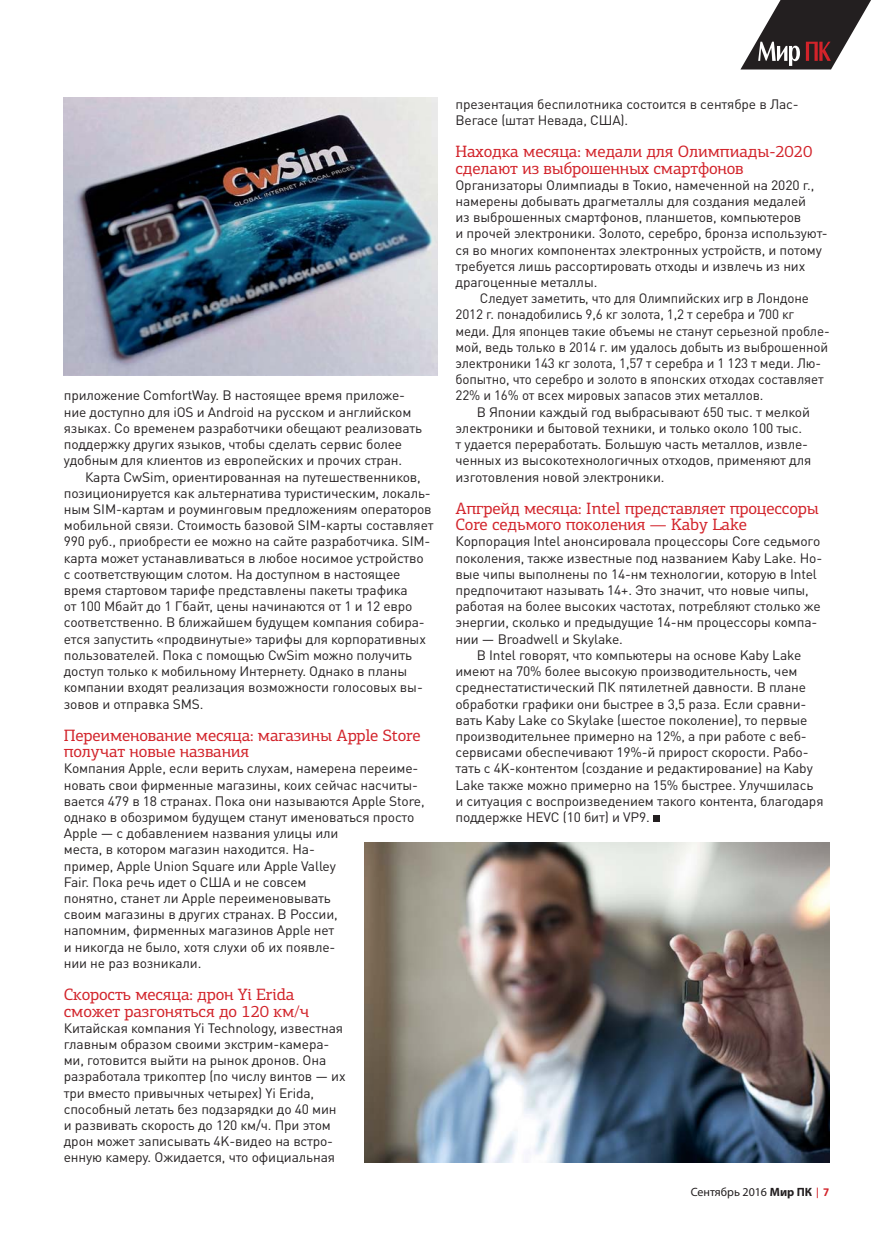
<style>
.page{position:relative;width:893px;height:1234px;background:#fff}
.page>*{position:absolute;margin:0;border:0;box-sizing:border-box;transform-origin:0 0}
.t1{font:16.5px/16.2px "PF Agora Slab Pro";letter-spacing:-.01em;color:#d2232a}
.t2{font:13.5px/16.2px "DIN Pro";letter-spacing:-.01em;color:#231f20}
.t3{font:12px "Myriad Pro";color:#231f20}
.s1{font-weight:700}
.s2{font-family:"Calibri";color:#d2232a}
.s3{font-family:"Calibri";font-weight:700;color:#d2232a}
</style>
<div class="page">
<svg style="left:653px;top:815px;width:6px;height:6px"></svg>
<img style="left:64px;top:98px;width:373px;height:277px">
<img style="left:364px;top:842px;width:465px;height:320px">
<svg style="left:740px;top:0;width:131px;height:69px"></svg>
<p class="t2" style="left:64px;top:389px;width:360px">приложение ComfortWay. В настоящее время приложе&shy;ние доступно для iOS и Android на русском и английском языках. Со временем разработчики обещают реализовать поддержку других языков, чтобы сделать сервис более удобным для клиентов из европейских и прочих стран.</p>
<p class="t2" style="left:64px;top:470px;width:371px;text-indent:21px">Карта CwSim, ориентированная на путешественников, позиционируется как альтернатива туристическим, локаль&shy;ным SIM-картам и роуминговым предложениям операторов мобильной связи. Стоимость базовой SIM-карты составляет 990 руб., приобрести ее можно на сайте разработчика. SIM&shy;карта может устанавливаться в любое носимое устройство с соответствующим слотом. На доступном в настоящее время стартовом тарифе представлены пакеты трафика<br>от 100 Мбайт до 1 Гбайт, цены начинаются от 1 и 12 евро соответственно. В ближайшем будущем компания собира&shy;ется запустить «продвинутые» тарифы для корпоративных пользователей. Пока с помощью CwSim можно получить доступ только к мобильному Интернету. Однако в планы компании входят реализация возможности голосовых вы&shy;зовов и отправка SMS.</p>
<p class="t1" style="left:64px;top:728px;width:358px">Переименование месяца: магазины Apple Store получат новые названия</p>
<p class="t2" style="left:64px;top:761px;width:362px">Компания Apple, если верить слухам, намерена переиме&shy;новать свои фирменные магазины, коих сейчас насчиты&shy;вается 479 в 18 странах. Пока они называются Apple Store, однако в обозримом будущем станут именоваться просто Apple — с добавлением названия улицы или<br>места, в котором магазин находится. На-<br>пример, Apple Union Square или Apple Valley<br>Fair. Пока речь идет о США и не совсем<br>понятно, станет ли Apple переименовывать<br>своим магазины в других странах. В России,<br>напомним, фирменных магазинов Apple нет<br>и никогда не было, хотя слухи об их появле-<br>нии не раз возникали.</p>
<p class="t1" style="left:64px;top:987px;width:247px">Скорость месяца: дрон Yi Erida сможет разгоняться до 120 км/ч</p>
<p class="t2" style="left:64px;top:1021px;width:283px">Китайская компания Yi Technology, известная главным образом своими экстрим-камера&shy;ми, готовится выйти на рынок дронов. Она разработала трикоптер (по числу винтов — их три вместо привычных четырех) Yi Erida, способный летать без подзарядки до 40 мин и развивать скорость до 120 км/ч. При этом дрон может записывать 4K-видео на встро&shy;енную камеру. Ожидается, что официальная</p>
<p class="t2" style="left:455px;top:97px;width:345px">презентация беспилотника состоится в сентябре в Лас-<br>Вегасе (штат Невада, США).</p>
<p class="t1" style="left:455px;top:145px;width:358px">Находка месяца: медали для Олимпиады-2020 сделают из выброшенных смартфонов</p>
<p class="t2" style="left:455px;top:178px;width:374px">Организаторы Олимпиады в Токио, намеченной на 2020 г., намерены добывать драгметаллы для создания медалей<br>из выброшенных смартфонов, планшетов, компьютеров<br>и прочей электроники. Золото, серебро, бронза используют&shy;ся во многих компонентах электронных устройств, и потому требуется лишь рассортировать отходы и извлечь из них драгоценные металлы.</p>
<p class="t2" style="left:455px;top:292px;width:376px;text-indent:24px">Следует заметить, что для Олимпийских игр в Лондоне 2012 г. понадобились 9,6 кг золота, 1,2 т серебра и 700 кг меди. Для японцев такие объемы не станут серьезной пробле&shy;мой, ведь только в 2014 г. им удалось добыть из выброшенной электроники 143 кг золота, 1,57 т серебра и 1 123 т меди. Лю&shy;бопытно, что серебро и золото в японских отходах составляет 22% и 16% от всех мировых запасов этих металлов.</p>
<p class="t2" style="left:455px;top:405px;width:357px;text-indent:21px">В Японии каждый год выбрасывают 650 тыс. т мелкой электроники и бытовой техники, и только около 100 тыс. т удается переработать. Большую часть металлов, извле&shy;ченных из высокотехнологичных отходов, применяют для изготовления новой электроники.</p>
<p class="t1" style="left:455px;top:501px;width:365px">Апгрейд месяца: Intel представляет процессоры<br>Core седьмого поколения — Kaby Lake</p>
<p class="t2" style="left:455px;top:535px;width:366px">Корпорация Intel анонсировала процессоры Core седьмого</p>
<p class="t2" style="left:455px;top:551px;width:368px">поколения, также известные под названием Kaby Lake. Но-</p>
<p class="t2" style="left:455px;top:567px;width:363px">вые чипы выполнены по 14-нм технологии, которую в Intel</p>
<p class="t2" style="left:455px;top:583px;width:355px">предпочитают называть 14+. Это значит, что новые чипы,</p>
<p class="t2" style="left:455px;top:599px;width:367px">работая на более высоких частотах, потребляют столько же</p>
<p class="t2" style="left:455px;top:616px;width:363px">энергии, сколько и предыдущие 14-нм процессоры компа-</p>
<p class="t2" style="left:455px;top:632px;width:169px">нии — Broadwell и Skylake.</p>
<p class="t2" style="left:477px;top:648px;width:326px">В Intel говорят, что компьютеры на основе Kaby Lake</p>
<p class="t2" style="left:455px;top:664px;width:344px">имеют на 70% более высокую производительность, чем</p>
<p class="t2" style="left:455px;top:680px;width:352px">среднестатистический ПК пятилетней давности. В плане</p>
<p class="t2" style="left:455px;top:697px;width:352px">обработки графики они быстрее в 3,5 раза. Если сравни-</p>
<p class="t2" style="left:455px;top:713px;width:353px">вать Kaby Lake со Skylake (шестое поколение), то первые</p>
<p class="t2" style="left:455px;top:729px;width:353px">производительнее примерно на 12%, а при работе с веб-</p>
<p class="t2" style="left:455px;top:745px;width:355px">сервисами обеспечивают 19%-й прирост скорости. Рабо-</p>
<p class="t2" style="left:455px;top:761px;width:359px">тать с 4K-контентом (создание и редактирование) на Kaby</p>
<p class="t2" style="left:455px;top:778px;width:359px">Lake также можно примерно на 15% быстрее. Улучшилась</p>
<p class="t2" style="left:455px;top:794px;width:370px">и ситуация с воспроизведением такого контента, благодаря</p>
<p class="t2" style="left:455px;top:810px;width:196px">поддержке HEVC (10 бит) и VP9.</p>
<p class="t3" style="left:691px;top:1187px;width:140px">Сентябрь 2016 <span class="s1">Мир ПК</span> <span class="s2">|</span> <span class="s3">7</span></p>
</div>
